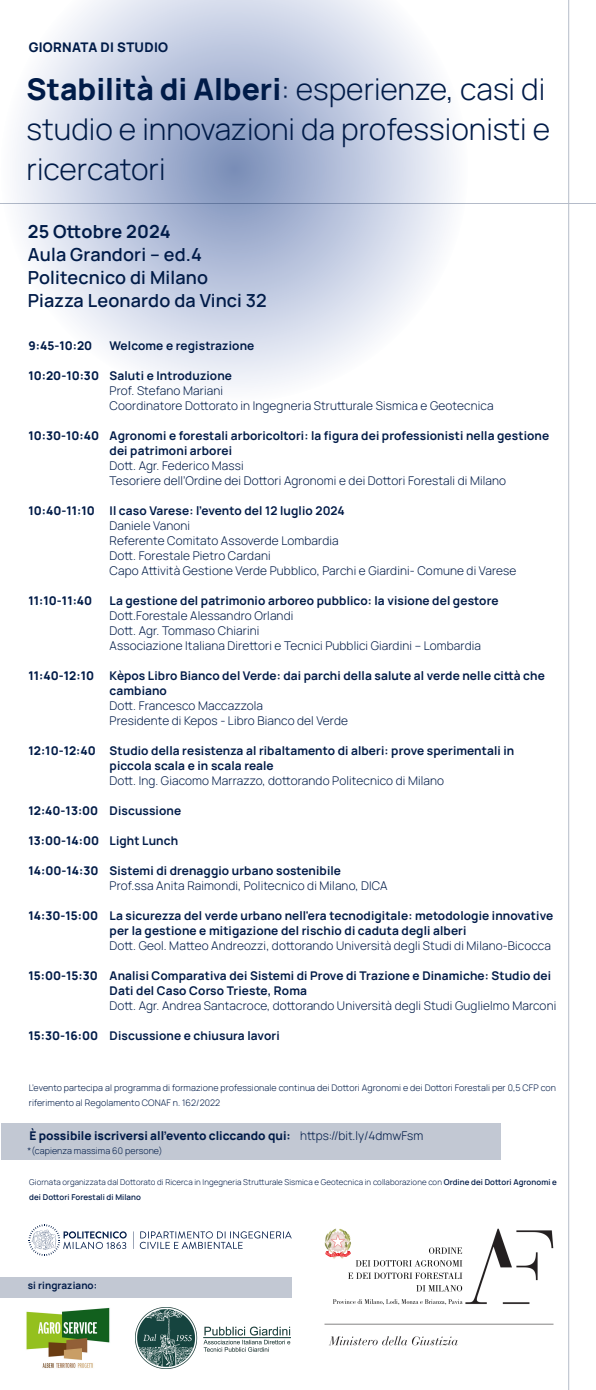
<style>
.page{position:relative;width:596px;height:1390px;background:#fff}
.page>*{position:absolute;margin:0;border:0;box-sizing:border-box;transform-origin:0 0}
.t1{font:300 30px/40px "Manrope";color:#001b48}
.t2{font:600 18px/23px "Manrope";letter-spacing:.01em;color:#001b48}
.t3{font:700 18px "Manrope";letter-spacing:.01em;color:#001b48}
.t4{font:800 13.3px "Manrope";letter-spacing:.02em;color:#001b48}
.t5{font:300 12px/15px "Manrope";letter-spacing:.01em;color:#001b48}
.t6{font:700 12px/15px "Manrope";letter-spacing:.01em;color:#001b48}
.t7{font:800 12px "Manrope";color:#001b48}
.t8{font:700 10px "Manrope";letter-spacing:.01em;color:#001b48}
.t9{font:300 9px/15px "Manrope";letter-spacing:.01em;color:#001b48}
.t10{font:300 8px/15px "Manrope";letter-spacing:.01em;color:#001b48}
.s1{font-weight:800}
.s2{font-weight:300}
.s3{font-weight:600}
</style>
<div class="page">
<img style="left:324px;top:1217px;width:246px;height:140px">
<svg style="left:16px;top:0;width:437px;height:387px"></svg>
<hr style="left:0;top:203px;width:595px;height:1px;background:#001b48">
<hr style="left:568px;top:0;width:1px;height:1390px;background:#001b48">
<div style="left:1px;top:1123px;width:499px;height:37px;background:#c2c8d3"></div>
<div style="left:1px;top:1277px;width:291px;height:20px;background:#c2c8d3"></div>
<img style="left:26px;top:1308px;width:84px;height:60px">
<svg style="left:29px;top:1224px;width:98px;height:32px"></svg>
<svg style="left:140px;top:1231px;width:151px;height:18px"></svg>
<svg style="left:133px;top:1231px;width:1px;height:18px"></svg>
<img style="left:136px;top:1307px;width:155px;height:62px">
<p class="t4" style="left:29px;top:35px;width:141px">GIORNATA DI STUDIO</p>
<h1 class="t1" style="left:27px;top:68px;width:524px"><span class="s1">Stabilità di Alberi</span>: esperienze, casi di studio e innovazioni da professionisti e ricercatori</h1>
<h2 class="t3" style="left:28px;top:216px;width:144px">25 Ottobre 2024</h2>
<h2 class="t2" style="left:28px;top:241px;width:240px">Aula Grandori – ed.4<br>Politecnico di Milano<br>Piazza Leonardo da Vinci 32</h2>
<p class="t6" style="left:109px;top:337px;width:146px">Welcome e registrazione</p>
<p class="t6" style="left:109px;top:367px;width:124px">Saluti e Introduzione</p>
<p class="t5" style="left:109px;top:382px;width:385px">Prof. Stefano Mariani<br>Coordinatore Dottorato in Ingegneria Strutturale Sismica e Geotecnica</p>
<p class="t6" style="left:109px;top:427px;width:441px">Agronomi e forestali arboricoltori: la figura dei professionisti nella gestione dei patrimoni arborei</p>
<p class="t5" style="left:109px;top:457px;width:398px">Dott. Agr. Federico Massi<br>Tesoriere dell’Ordine dei Dottori Agronomi e dei Dottori Forestali di Milano</p>
<p class="t6" style="left:109px;top:502px;width:236px">Il caso Varese: l’evento del 12 luglio 2024</p>
<p class="t5" style="left:109px;top:517px;width:408px">Daniele Vanoni<br>Referente Comitato Assoverde Lombardia<br>Dott. Forestale Pietro Cardani<br>Capo Attività Gestione Verde Pubblico, Parchi e Giardini- Comune di Varese</p>
<p class="t6" style="left:109px;top:592px;width:390px">La gestione del patrimonio arboreo pubblico: la visione del gestore</p>
<p class="t5" style="left:109px;top:607px;width:372px">Dott.Forestale Alessandro Orlandi<br>Dott. Agr. Tommaso Chiarini<br>Associazione Italiana Direttori e Tecnici Pubblici Giardini – Lombardia</p>
<p class="t6" style="left:109px;top:667px;width:436px">Kèpos Libro Bianco del Verde: dai parchi della salute al verde nelle città che cambiano</p>
<p class="t5" style="left:109px;top:697px;width:240px">Dott. Francesco Maccazzola<br>Presidente di Kepos - Libro Bianco del Verde</p>
<p class="t6" style="left:109px;top:742px;width:406px">Studio della resistenza al ribaltamento di alberi: prove sperimentali in piccola scala e in scala reale</p>
<p class="t5" style="left:109px;top:772px;width:336px">Dott. Ing. Giacomo Marrazzo, dottorando Politecnico di Milano</p>
<p class="t6" style="left:109px;top:802px;width:73px">Discussione</p>
<p class="t6" style="left:109px;top:832px;width:70px">Light Lunch</p>
<p class="t6" style="left:109px;top:862px;width:233px">Sistemi di drenaggio urbano sostenibile</p>
<p class="t5" style="left:109px;top:877px;width:279px">Prof.ssa Anita Raimondi, Politecnico di Milano, DICA</p>
<p class="t6" style="left:109px;top:907px;width:445px">La sicurezza del verde urbano nell'era tecnodigitale: metodologie innovative per la gestione e mitigazione del rischio di caduta degli alberi</p>
<p class="t5" style="left:109px;top:937px;width:442px">Dott. Geol. Matteo Andreozzi, dottorando Università degli Studi di Milano-Bicocca</p>
<p class="t6" style="left:109px;top:967px;width:443px">Analisi Comparativa dei Sistemi di Prove di Trazione e Dinamiche: Studio dei<br>Dati del Caso Corso Trieste, Roma</p>
<p class="t5" style="left:109px;top:997px;width:448px">Dott. Agr. Andrea Santacroce, dottorando Università degli Studi Guglielmo Marconi</p>
<p class="t6" style="left:109px;top:1027px;width:171px">Discussione e chiusura lavori</p>
<p class="t7" style="left:28px;top:335px;width:65px">9:45-10:20</p>
<p class="t7" style="left:28px;top:365px;width:72px">10:20-10:30</p>
<p class="t7" style="left:28px;top:425px;width:72px">10:30-10:40</p>
<p class="t7" style="left:28px;top:500px;width:68px">10:40-11:10</p>
<p class="t7" style="left:28px;top:590px;width:65px">11:10-11:40</p>
<p class="t7" style="left:28px;top:665px;width:67px">11:40-12:10</p>
<p class="t7" style="left:28px;top:740px;width:69px">12:10-12:40</p>
<p class="t7" style="left:28px;top:800px;width:71px">12:40-13:00</p>
<p class="t7" style="left:28px;top:830px;width:72px">13:00-14:00</p>
<p class="t7" style="left:28px;top:860px;width:71px">14:00-14:30</p>
<p class="t7" style="left:28px;top:905px;width:71px">14:30-15:00</p>
<p class="t7" style="left:28px;top:965px;width:71px">15:00-15:30</p>
<p class="t7" style="left:28px;top:1025px;width:71px">15:30-16:00</p>
<p class="t9" style="left:29px;top:1079px;width:528px">L’evento partecipa al programma di formazione professionale continua dei Dottori Agronomi e dei Dottori Forestali per 0,5 CFP con riferimento al Regolamento CONAF n. 162/2022</p>
<p class="t7" style="left:29px;top:1125px;width:395px">È possibile iscriversi all’evento cliccando qui: <span class="s2">https://bit.ly/4dmwFsm</span></p>
<p class="t9" style="left:27px;top:1143px;width:136px">*(capienza massima 60 persone)</p>
<p class="t10" style="left:29px;top:1174px;width:529px">Giornata organizzata dal Dottorato di Ricerca in Ingegneria Strutturale Sismica e Geotecnica in collaborazione con <span class="s3">Ordine dei Dottori Agronomi e dei Dottori Forestali di Milano</span></p>
<p class="t8" style="left:28px;top:1277px;width:71px">si ringraziano:</p>
</div>
